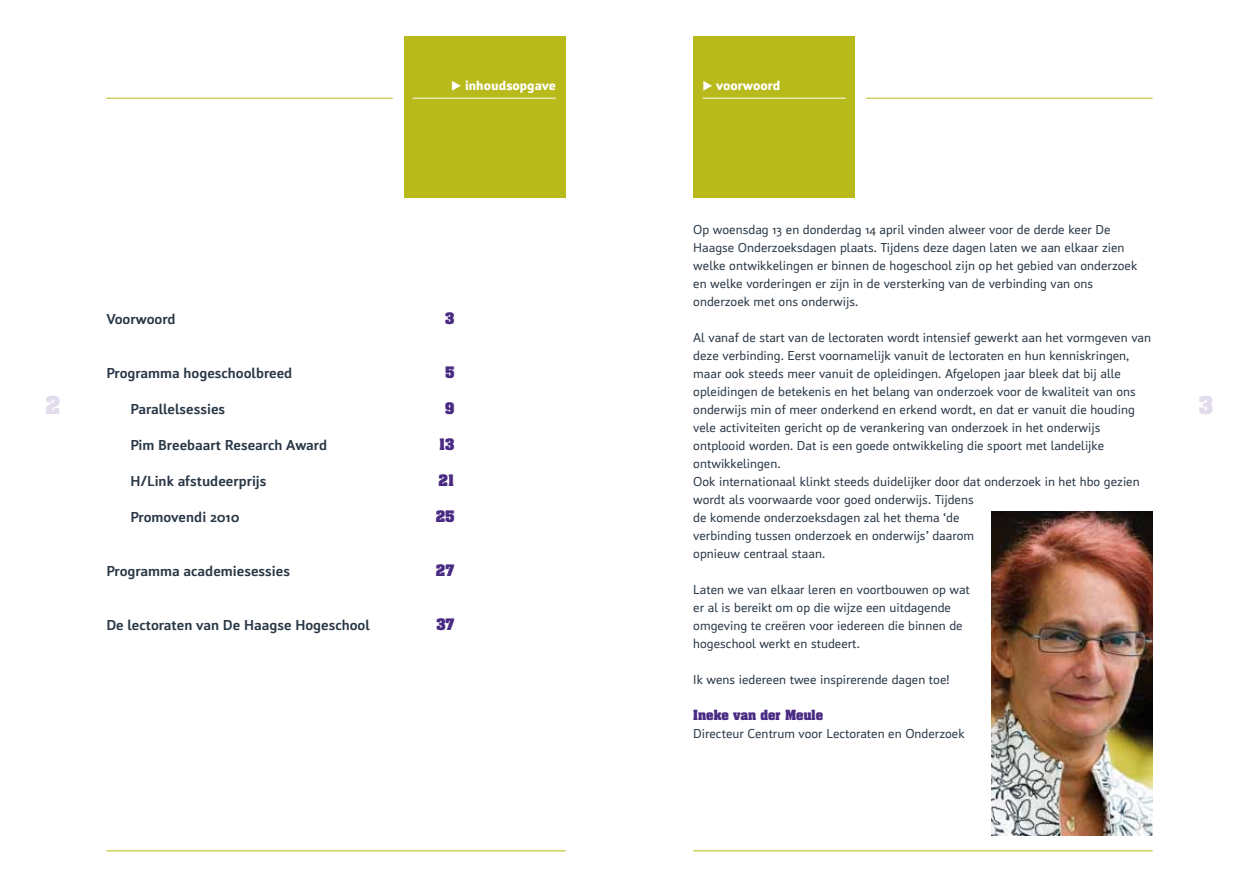
<style>
.page{position:relative;width:1259px;height:893px;background:#fff}
.page>*{position:absolute;margin:0;border:0;box-sizing:border-box;transform-origin:0 0}
.t1{font:700 21px "Aachen Std";color:#e2dcec}
.t2{font:700 15px "Insider";color:#293745}
.t3{font:13.5px/18px "Insider";color:#293745}
.t4{font:900 13.5px "Insider";color:#fff}
.t5{font:700 13.5px "Aachen Std";color:#4a2b83}
.t6{font:700 12px "Aachen Std";color:#4a2b83}
</style>
<div class="page">
<div style="left:404px;top:36px;width:162px;height:162px;background:#b8b91b"></div>
<div style="left:693px;top:36px;width:162px;height:162px;background:#b8b91b"></div>
<hr style="left:106px;top:98px;width:287px;height:1px;background:#b8b91b">
<hr style="left:106px;top:850px;width:460px;height:1px;background:#b8b91b">
<hr style="left:693px;top:850px;width:459px;height:1px;background:#b8b91b">
<hr style="left:412px;top:98px;width:144px;height:1px;background:#fff">
<hr style="left:702px;top:98px;width:143px;height:1px;background:#fff">
<hr style="left:866px;top:98px;width:286px;height:1px;background:#b8b91b">
<img style="left:991px;top:511px;width:161px;height:325px">
<p class="t4" style="left:451px;top:78px;width:106px">◆ inhoudsopgave</p>
<p class="t4" style="left:702px;top:78px;width:80px">◆ voorwoord</p>
<p class="t3" style="left:693px;top:221px;width:445px">Op woensdag 13 en donderdag 14 april vinden alweer voor de derde keer De Haagse Onderzoeksdagen plaats. Tijdens deze dagen laten we aan elkaar zien welke ontwikkelingen er binnen de hogeschool zijn op het gebied van onderzoek en welke vorderingen er zijn in de versterking van de verbinding van ons onderzoek met ons onderwijs.</p>
<p class="t3" style="left:693px;top:328px;width:459px">Al vanaf de start van de lectoraten wordt intensief gewerkt aan het vormgeven van deze verbinding. Eerst voornamelijk vanuit de lectoraten en hun kenniskringen, maar ook steeds meer vanuit de opleidingen. Afgelopen jaar bleek dat bij alle opleidingen de betekenis en het belang van onderzoek voor de kwaliteit van ons onderwijs min of meer onderkend en erkend wordt, en dat er vanuit die houding vele activiteiten gericht op de verankering van onderzoek in het onderwijs ontplooid worden. Dat is een goede ontwikkeling die spoort met landelijke ontwikkelingen.<br>Ook internationaal klinkt steeds duidelijker door dat onderzoek in het hbo gezien wordt als voorwaarde voor goed onderwijs. Tijdens<br>de komende onderzoeksdagen zal het thema ‘de<br>verbinding tussen onderzoek en onderwijs’ daarom<br>opnieuw centraal staan.</p>
<p class="t3" style="left:693px;top:580px;width:278px">Laten we van elkaar leren en voortbouwen op wat er al is bereikt om op die wijze een uitdagende omgeving te creëren voor iedereen die binnen de hogeschool werkt en studeert.</p>
<p class="t3" style="left:693px;top:670px;width:258px">Ik wens iedereen twee inspirerende dagen toe!</p>
<p class="t6" style="left:693px;top:706px;width:131px">Ineke van der Meule</p>
<p class="t3" style="left:693px;top:724px;width:273px">Directeur Centrum voor Lectoraten en Onderzoek</p>
<p class="t2" style="left:106px;top:310px;width:71px">Voorwoord</p>
<p class="t5" style="left:445px;top:309px;width:11px">3</p>
<p class="t2" style="left:106px;top:364px;width:188px">Programma hogeschoolbreed</p>
<p class="t5" style="left:445px;top:363px;width:10px">5</p>
<p class="t2" style="left:130px;top:400px;width:96px">Parallelsessies</p>
<p class="t5" style="left:445px;top:399px;width:11px">9</p>
<p class="t2" style="left:130px;top:436px;width:198px">Pim Breebaart Research Award</p>
<p class="t5" style="left:439px;top:435px;width:17px">13</p>
<p class="t2" style="left:130px;top:472px;width:138px">H/Link afstudeerprijs</p>
<p class="t5" style="left:438px;top:471px;width:17px">21</p>
<p class="t2" style="left:130px;top:508px;width:111px">Promovendi 2010</p>
<p class="t5" style="left:436px;top:507px;width:20px">25</p>
<h1 class="t1" style="left:46px;top:390px;width:17px">2</h1>
<h1 class="t1" style="left:1198px;top:390px;width:16px">3</h1>
<p class="t2" style="left:106px;top:562px;width:185px">Programma academiesessies</p>
<p class="t5" style="left:436px;top:561px;width:20px">27</p>
<p class="t2" style="left:106px;top:616px;width:265px">De lectoraten van De Haagse Hogeschool</p>
<p class="t5" style="left:436px;top:615px;width:20px">37</p>
</div>
